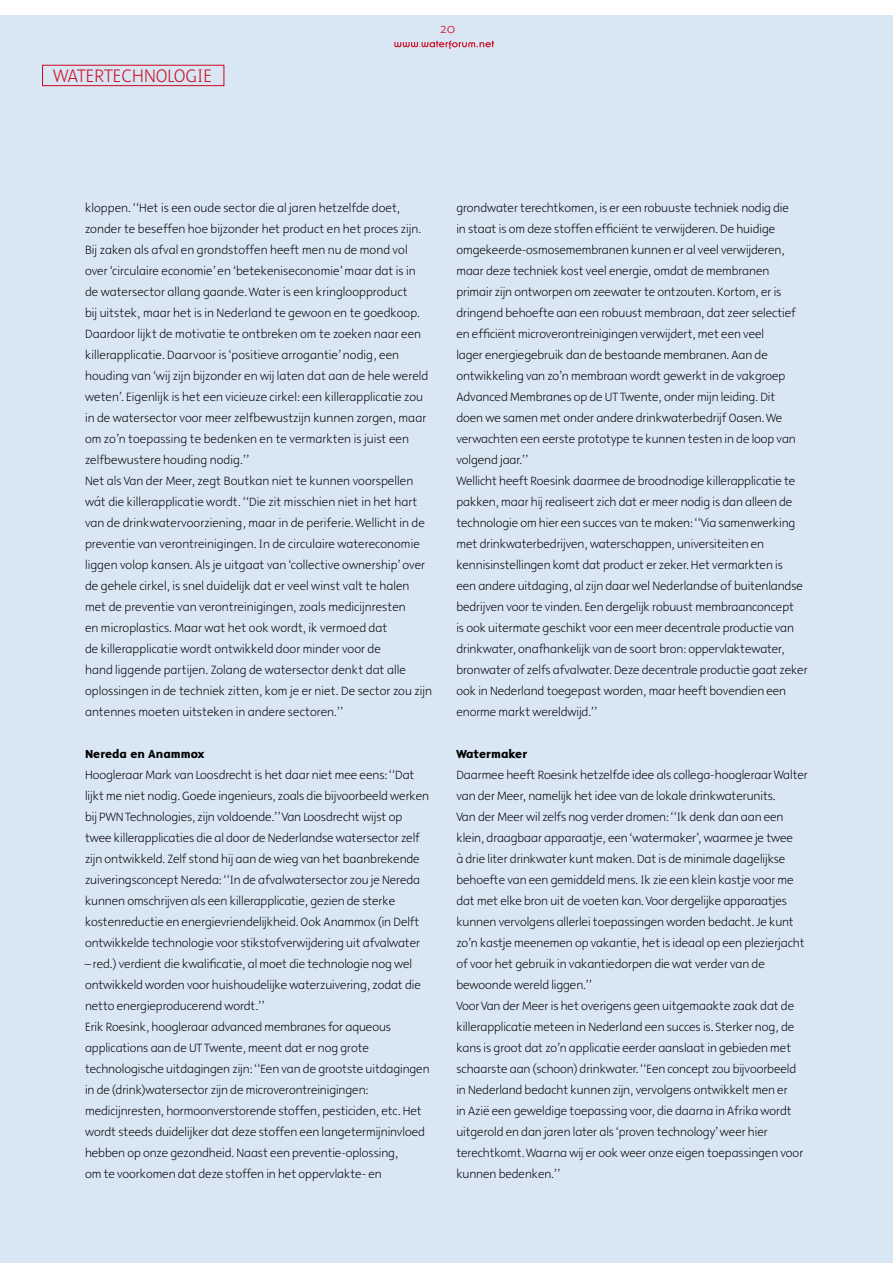
<style>
.page{position:relative;width:893px;height:1263px;background:#fff}
.page>*{position:absolute;margin:0;border:0;box-sizing:border-box;transform-origin:0 0}
.t1{font:300 18.15px "Malcom";color:#cd071e}
.t2{font:300 13.5px "Malcom";color:#cd071e}
.t3{font:300 12px/21px "Malcom";color:#000}
.t4{font:700 12px "Malcom";color:#000}
</style>
<div class="page">
<div style="left:0;top:15px;width:893px;height:1248px;background:#d9e6f4"></div>
<div style="left:43px;top:65px;width:181px;height:21px;border:1px solid #cd071e"></div>
<svg style="left:394px;top:41px;width:100px;height:8px"></svg>
<h1 class="t1" style="left:53px;top:64px;width:11px">waterte</h1>
<h1 class="t1" style="left:122px;top:64px;width:22px">chnologie</h1>
<p class="t2" style="left:440px;top:19px;width:16px">20</p>
<p class="t3" style="left:85px;top:198px;width:348px">kloppen. “Het is een oude sector die al jaren hetzelfde doet, zonder te beseffen hoe bijzonder het product en het proces zijn.<br>Bij zaken als afval en grondstoffen heeft men nu de mond vol over ‘circulaire economie’ en ‘betekeniseconomie’ maar dat is in de watersector allang gaande. Water is een kringloopproduct<br>bij uitstek, maar het is in Nederland te gewoon en te goedkoop.<br>Daardoor lijkt de motivatie te ontbreken om te zoeken naar een killerapplicatie. Daarvoor is ‘positieve arrogantie’ nodig, een houding van ‘wij zijn bijzonder en wij laten dat aan de hele wereld weten’. Eigenlijk is het een vicieuze cirkel: een killerapplicatie zou in de watersector voor meer zelfbewustzijn kunnen zorgen, maar om zo’n toepassing te bedenken en te vermarkten is juist een zelfbewustere houding nodig.”<br>Net als Van der Meer, zegt Boutkan niet te kunnen voorspellen wát die killerapplicatie wordt. “Die zit misschien niet in het hart van de drinkwatervoorziening, maar in de periferie. Wellicht in de preventie van verontreinigingen. In de circulaire watereconomie liggen volop kansen. Als je uitgaat van ‘collective ownership’ over de gehele cirkel, is snel duidelijk dat er veel winst valt te halen met de preventie van verontreinigingen, zoals medicijnresten<br>en microplastics. Maar wat het ook wordt, ik vermoed dat<br>de killerapplicatie wordt ontwikkeld door minder voor de<br>hand liggende partijen. Zolang de watersector denkt dat alle oplossingen in de techniek zitten, kom je er niet. De sector zou zijn antennes moeten uitsteken in andere sectoren.”</p>
<p class="t4" style="left:85px;top:746px;width:121px">Nereda en Anammox</p>
<p class="t3" style="left:85px;top:765px;width:345px">Hoogleraar Mark van Loosdrecht is het daar niet mee eens: “Dat lijkt me niet nodig. Goede ingenieurs, zoals die bijvoorbeeld werken bij PWN Technologies, zijn voldoende.” Van Loosdrecht wijst op twee killerapplicaties die al door de Nederlandse watersector zelf zijn ontwikkeld. Zelf stond hij aan de wieg van het baanbrekende zuiveringsconcept Nereda: “In de afvalwatersector zou je Nereda kunnen omschrijven als een killerapplicatie, gezien de sterke kostenreductie en energievriendelijkheid. Ook Anammox (in Delft ontwikkelde technologie voor stikstofverwijdering uit afvalwater</p>
<p class="t3" style="left:85px;top:954px;width:346px">– red.) verdient die kwalificatie, al moet die technologie nog wel ontwikkeld worden voor huishoudelijke waterzuivering, zodat die netto energieproducerend wordt.”<br>Erik Roesink, hoogleraar advanced membranes for aqueous applications aan de UT Twente, meent dat er nog grote technologische uitdagingen zijn: “Een van de grootste uitdagingen in de (drink)watersector zijn de microverontreinigingen: medicijnresten, hormoonverstorende stoffen, pesticiden, etc. Het wordt steeds duidelijker dat deze stoffen een langetermijninvloed hebben op onze gezondheid. Naast een preventie-oplossing,<br>om te voorkomen dat deze stoffen in het oppervlakte- en</p>
<p class="t3" style="left:456px;top:198px;width:353px">grondwater terechtkomen, is er een robuuste techniek nodig die<br>in staat is om deze stoffen efficiënt te verwijderen. De huidige omgekeerde-osmosemembranen kunnen er al veel verwijderen, maar deze techniek kost veel energie, omdat de membranen primair zijn ontworpen om zeewater te ontzouten. Kortom, er is dringend behoefte aan een robuust membraan, dat zeer selectief en efficiënt microverontreinigingen verwijdert, met een veel<br>lager energiegebruik dan de bestaande membranen. Aan de ontwikkeling van zo’n membraan wordt gewerkt in de vakgroep Advanced Membranes op de UT Twente, onder mijn leiding. Dit<br>doen we samen met onder andere drinkwaterbedrijf Oasen. We verwachten een eerste prototype te kunnen testen in de loop van volgend jaar.”<br>Wellicht heeft Roesink daarmee de broodnodige killerapplicatie te pakken, maar hij realiseert zich dat er meer nodig is dan alleen de technologie om hier een succes van te maken: “Via samenwerking met drinkwaterbedrijven, waterschappen, universiteiten en kennisinstellingen komt dat product er zeker. Het vermarkten is<br>een andere uitdaging, al zijn daar wel Nederlandse of buitenlandse bedrijven voor te vinden. Een dergelijk robuust membraanconcept<br>is ook uitermate geschikt voor een meer decentrale productie van drinkwater, onafhankelijk van de soort bron: oppervlaktewater, bronwater of zelfs afvalwater. Deze decentrale productie gaat zeker ook in Nederland toegepast worden, maar heeft bovendien een enorme markt wereldwijd.”</p>
<p class="t4" style="left:456px;top:746px;width:72px">Watermaker</p>
<p class="t3" style="left:456px;top:765px;width:353px">Daarmee heeft Roesink hetzelfde idee als collega-hoogleraar Walter van der Meer, namelijk het idee van de lokale drinkwaterunits.<br>Van der Meer wil zelfs nog verder dromen: “Ik denk dan aan een klein, draagbaar apparaatje, een ‘watermaker’, waarmee je twee<br>à drie liter drinkwater kunt maken. Dat is de minimale dagelijkse behoefte van een gemiddeld mens. Ik zie een klein kastje voor me dat met elke bron uit de voeten kan. Voor dergelijke apparaatjes kunnen vervolgens allerlei toepassingen worden bedacht. Je kunt zo’n kastje meenemen op vakantie, het is ideaal op een plezierjacht of voor het gebruik in vakantiedorpen die wat verder van de bewoonde wereld liggen.”<br>Voor Van der Meer is het overigens geen uitgemaakte zaak dat de killerapplicatie meteen in Nederland een succes is. Sterker nog, de kans is groot dat zo’n applicatie eerder aanslaat in gebieden met schaarste aan (schoon) drinkwater. “Een concept zou bijvoorbeeld in Nederland bedacht kunnen zijn, vervolgens ontwikkelt men er<br>in Azië een geweldige toepassing voor, die daarna in Afrika wordt uitgerold en dan jaren later als ‘proven technology’ weer hier terechtkomt. Waarna wij er ook weer onze eigen toepassingen voor kunnen bedenken.”</p>
</div>
